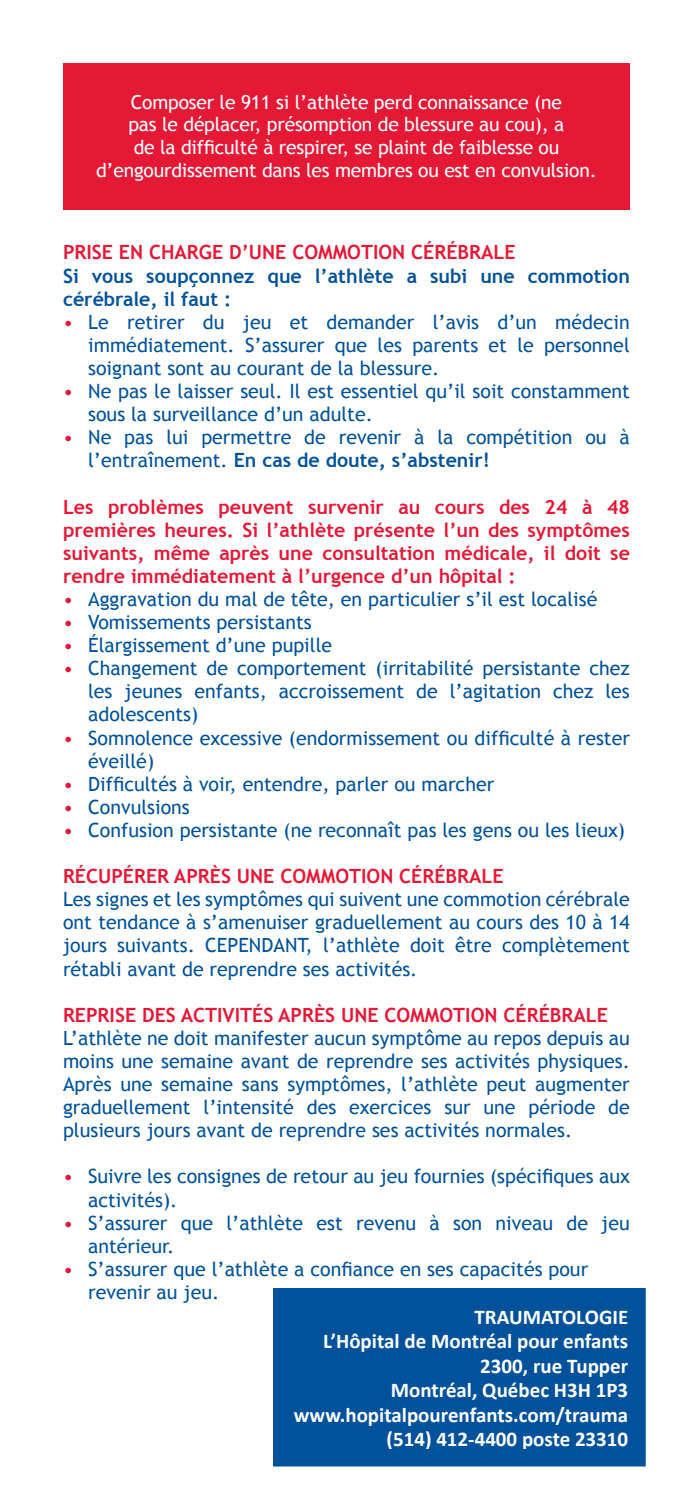
<style>
.page{position:relative;width:693px;height:1512px;background:#fff}
.page>*{position:absolute;margin:0;border:0;box-sizing:border-box;transform-origin:0 0}
.t1{font:700 21px "Calibri";color:#fff}
.small_panels_BULLETS{font:19.6px/23.1px "Trebuchet MS";color:#01529a}
.black_text{font:19.6px/23.1px "Trebuchet MS";color:#01529a;text-align:justify}
.black_text-2{font:700 19.6px/23.1px "Trebuchet MS";color:#e51836;text-align:justify}
.black_text-3{font:700 19.6px/23.1px "Trebuchet MS";color:#01529a}
.black_text-4{font:19.25px/22.8px "Trebuchet MS";letter-spacing:-.01em;color:#fff;text-align:center}
.s1{color:#e51836}
.s2{font-weight:700}
</style>
<div class="page">
<div style="left:63px;top:63px;width:567px;height:147px;background:#e51836"></div>
<div style="left:273px;top:1288px;width:373px;height:179px;background:#01529a"></div>
<p class="black_text-4" style="left:96px;top:91px;width:502px">Composer le 911 si l’athlète perd connaissance (ne<br>pas le déplacer, présomption de blessure au cou), a<br>de la difficulté à respirer, se plaint de faiblesse ou d’engourdissement dans les membres ou est en convulsion.</p>
<p class="black_text-2" style="left:63px;top:241px;width:321px">PRISE EN CHARGE D’UN E COMMOTION</p>
<p class="black_text-2" style="left:411px;top:241px;width:106px">CÉRÉBRALE</p>
<p class="black_text-3" style="left:63px;top:264px;width:568px">Si vous soupçonnez que l’athlète a subi une commotion cérébrale, il faut :</p>
<p class="small_panels_BULLETS" style="left:88px;top:311px;width:543px;text-align:justify;text-indent:-25px"><span class="s1">•</span> Le retirer du jeu et demander l’avis d’un médecin immédiatement. S’assurer que les parents et le personnel soignant sont au courant de la blessure.</p>
<p class="small_panels_BULLETS" style="left:88px;top:380px;width:543px;text-indent:-25px"><span class="s1">•</span> Ne pas le laisser seul. Il est essentiel qu’il soit constamment sous la surveillance d’un adulte.</p>
<p class="small_panels_BULLETS" style="left:88px;top:426px;width:543px;text-indent:-25px"><span class="s1">•</span> Ne pas lui permettre de revenir à la compétition ou à l’entraînement. <span class="s2">En cas de doute, s’abstenir!</span></p>
<p class="black_text-2" style="left:63px;top:495px;width:569px">Les problèmes peuvent survenir au cours des 24 à 48 premières heures. Si l’athlète présente l’un des symptômes suivants, même après une consultation médicale, il doit se rendre immédiatement à l’urgence d’un hôpital :</p>
<p class="small_panels_BULLETS" style="left:63px;top:588px;width:536px"><span class="s1">•</span> Aggravation du mal de tête, en particulier s’il est localisé</p>
<p class="small_panels_BULLETS" style="left:63px;top:611px;width:250px"><span class="s1">•</span> Vomissements persistants</p>
<p class="small_panels_BULLETS" style="left:63px;top:634px;width:271px"><span class="s1">•</span> Élargissement d’une pupille</p>
<p class="small_panels_BULLETS" style="left:88px;top:657px;width:543px;text-align:justify;text-indent:-25px"><span class="s1">•</span> Changement de comportement (irritabilité persistante chez les jeunes enfants, accroissement de l’agitation chez les adolescents)</p>
<p class="small_panels_BULLETS" style="left:88px;top:726px;width:543px;text-indent:-25px"><span class="s1">•</span> Somnolence excessive (endormissement ou difficulté à rester éveillé)</p>
<p class="small_panels_BULLETS" style="left:63px;top:773px;width:433px"><span class="s1">•</span> Difficultés à voir, entendre, parler ou marcher</p>
<p class="small_panels_BULLETS" style="left:63px;top:796px;width:128px"><span class="s1">•</span> Convulsions</p>
<p class="small_panels_BULLETS" style="left:63px;top:819px;width:564px"><span class="s1">•</span> Confusion persistante (ne reconnaît pas les gens ou les lieux)</p>
<p class="black_text-2" style="left:63px;top:865px;width:25px">RÉCUPÉ</p>
<p class="black_text-2" style="left:134px;top:865px;width:238px">RER APRÈS UN E COMMOTION</p>
<p class="black_text-2" style="left:399px;top:865px;width:106px">CÉRÉBRALE</p>
<p class="black_text" style="left:63px;top:888px;width:568px">Les signes et les symptômes qui suivent une commotion cérébrale ont tendance à s’amenuiser graduellement au cours des 10 à 14 jours suivants. CEPENDANT, l’athlète doit être complètement rétabli avant de reprendre ses activités.</p>
<p class="black_text-2" style="left:63px;top:1003px;width:414px">REPRIS E DES ACTIVITÉS APRÈS UN E COMMOTION</p>
<p class="black_text-2" style="left:504px;top:1003px;width:106px">CÉRÉBRALE</p>
<p class="black_text" style="left:63px;top:1027px;width:568px">L’athlète ne doit manifester aucun symptôme au repos depuis au moins une semaine avant de reprendre ses activités physiques.<br>Après une semaine sans symptômes, l’athlète peut augmenter graduellement l’intensité des exercices sur une période de plusieurs jours avant de reprendre ses activités normales.</p>
<p class="small_panels_BULLETS" style="left:88px;top:1165px;width:543px;text-indent:-25px"><span class="s1">•</span> Suivre les consignes de retour au jeu fournies (spécifiques aux activités).</p>
<p class="small_panels_BULLETS" style="left:88px;top:1211px;width:543px;text-indent:-25px"><span class="s1">•</span> S’assurer que l’athlète est revenu à son niveau de jeu antérieur.</p>
<p class="small_panels_BULLETS" style="left:88px;top:1258px;width:502px;text-indent:-25px"><span class="s1">•</span> S’assurer que l’athlète a confiance en ses capacités pour revenir au jeu.</p>
<p class="t1" style="left:475px;top:1304px;width:155px">TRAUMATOLOGIE</p>
<p class="t1" style="left:323px;top:1328px;width:306px">L’Hôpital de Montréal pour enfants</p>
<p class="t1" style="left:480px;top:1353px;width:149px">2300, rue Tupper</p>
<p class="t1" style="left:391px;top:1377px;width:239px">Montréal, Québec H3H 1P3</p>
<p class="t1" style="left:294px;top:1402px;width:336px">www.hopitalpourenfants.com/trauma</p>
<p class="t1" style="left:387px;top:1426px;width:243px">(514) 412-4400 poste 23310</p>
</div>
